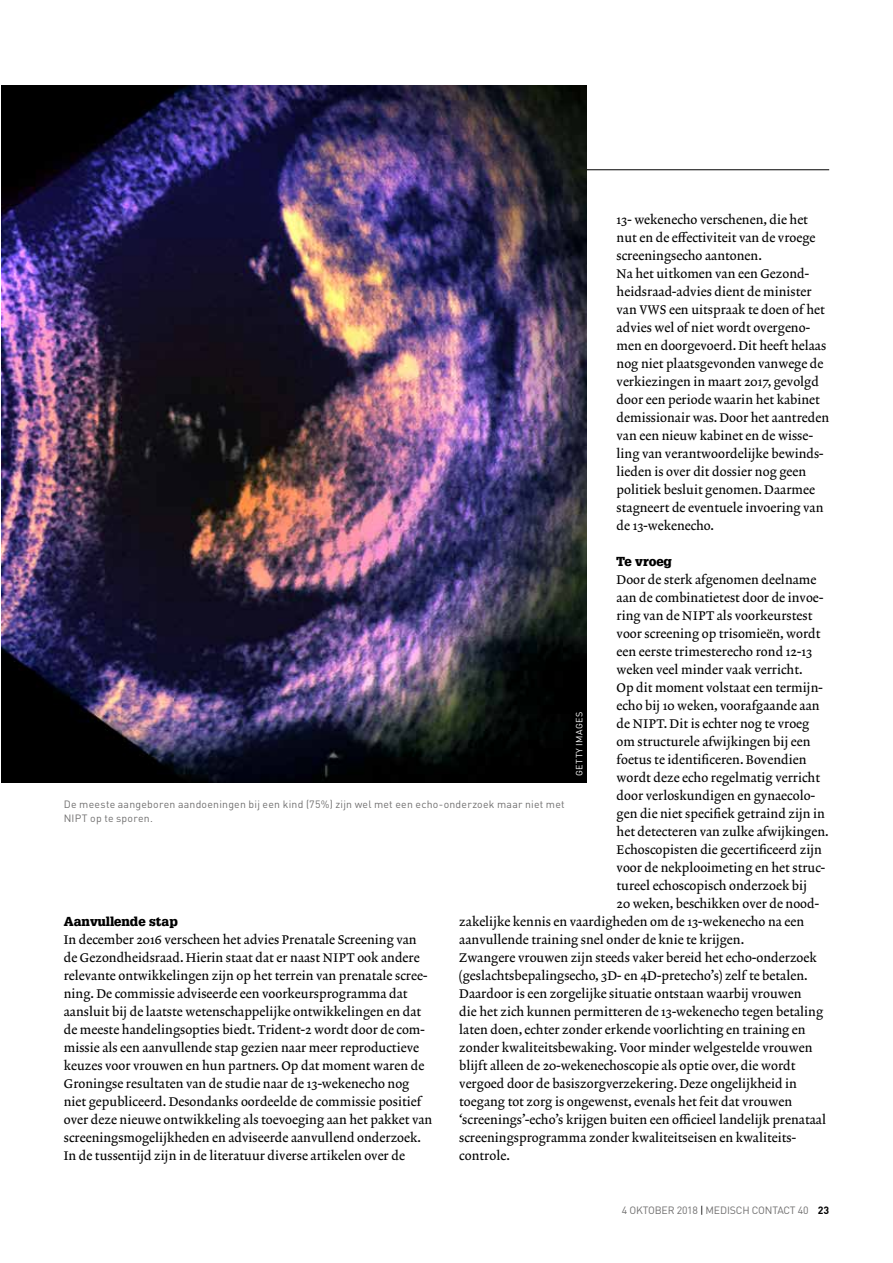
<style>
.page{position:relative;width:893px;height:1263px;background:#fff}
.page>*{position:absolute;margin:0;border:0;box-sizing:border-box;transform-origin:0 0}
.t1{font:12.75px/18px "Lexicon No 2 Roman A";color:#000}
.t2{font:900 12.75px "Glypha LT Std";color:#000}
.t3{font:10.5px/13.5px "DINOT";letter-spacing:.02em;color:#706f6f}
.t4{font:10.5px "DINOT";letter-spacing:-.015em;color:#706f6f}
.t5{font:9px "DINOT";letter-spacing:.06em;color:#fff}
.s1{color:#000}
.s2{font-weight:700;color:#000}
</style>
<div class="page">
<hr style="left:64px;top:169px;width:765px;height:1px;background:#000">
<img style="left:1px;top:85px;width:586px;height:697px">
<p class="t1" style="left:617px;top:211px;width:214px">13- wekenecho verschenen, die het nut en de effectiviteit van de vroege screeningsecho aantonen.<br>Na het uitkomen van een Gezond&shy;heidsraad-advies dient de minister van VWS een uitspraak te doen of het advies wel of niet wordt overgeno&shy;men en doorgevoerd. Dit heeft helaas nog niet plaatsgevonden vanwege de verkiezingen in maart 2017, gevolgd door een periode waarin het kabinet demissionair was. Door het aantreden van een nieuw kabinet en de wisse&shy;ling van verantwoordelijke bewinds&shy;lieden is over dit dossier nog geen politiek besluit genomen. Daarmee stagneert de eventuele invoering van de 13-wekenecho.</p>
<p class="t2" style="left:617px;top:554px;width:57px">Te vroeg</p>
<p class="t1" style="left:617px;top:571px;width:201px">Door de sterk afgenomen deelname</p>
<p class="t1" style="left:617px;top:589px;width:208px">aan de combinatietest door de invoe-</p>
<p class="t1" style="left:617px;top:607px;width:197px">ring van de NIPT als voorkeurstest</p>
<p class="t1" style="left:617px;top:625px;width:205px">voor screening op trisomieën, wordt</p>
<p class="t1" style="left:617px;top:643px;width:197px">een eerste trimesterecho rond 12-13</p>
<p class="t1" style="left:617px;top:661px;width:188px">weken veel minder vaak verricht.</p>
<p class="t1" style="left:617px;top:679px;width:207px">Op dit moment volstaat een termijn-</p>
<p class="t1" style="left:617px;top:697px;width:205px">echo bij 10 weken, voorafgaande aan</p>
<p class="t1" style="left:617px;top:715px;width:194px">de NIPT. Dit is echter nog te vroeg</p>
<p class="t1" style="left:617px;top:733px;width:196px">om structurele afwijkingen bij een</p>
<p class="t1" style="left:617px;top:751px;width:191px">foetus te identificeren. Bovendien</p>
<p class="t1" style="left:617px;top:769px;width:205px">wordt deze echo regelmatig verricht</p>
<p class="t1" style="left:617px;top:787px;width:200px">door verloskundigen en gynaecolo-</p>
<p class="t1" style="left:617px;top:805px;width:210px">gen die niet specifiek getraind zijn in</p>
<p class="t1" style="left:617px;top:823px;width:214px">het detecteren van zulke afwijkingen.</p>
<p class="t1" style="left:617px;top:841px;width:207px">Echoscopisten die gecertificeerd zijn</p>
<p class="t1" style="left:617px;top:859px;width:210px">voor de nekplooimeting en het struc-</p>
<p class="t1" style="left:617px;top:877px;width:192px">tureel echoscopisch onderzoek bij</p>
<p class="t1" style="left:617px;top:895px;width:204px">20 weken, beschikken over de nood-</p>
<p class="t1" style="left:459px;top:913px;width:347px">zakelijke kennis en vaardigheden om de 13-wekenecho na een</p>
<p class="t1" style="left:459px;top:931px;width:286px">aanvullende training snel onder de knie te krijgen.</p>
<p class="t1" style="left:459px;top:949px;width:359px">Zwangere vrouwen zijn steeds vaker bereid het echo-onderzoek</p>
<p class="t1" style="left:459px;top:967px;width:350px">(geslachtsbepalingsecho, 3D- en 4D-pretecho’s) zelf te betalen.</p>
<p class="t1" style="left:459px;top:985px;width:344px">Daardoor is een zorgelijke situatie ontstaan waarbij vrouwen</p>
<p class="t1" style="left:459px;top:1003px;width:365px">die het zich kunnen permitteren de 13-wekenecho tegen betaling</p>
<p class="t1" style="left:459px;top:1021px;width:348px">laten doen, echter zonder erkende voorlichting en training en</p>
<p class="t1" style="left:459px;top:1039px;width:355px">zonder kwaliteitsbewaking. Voor minder welgestelde vrouwen</p>
<p class="t1" style="left:459px;top:1057px;width:338px">blijft alleen de 20-wekenechoscopie als optie over, die wordt</p>
<p class="t1" style="left:459px;top:1075px;width:339px">vergoed door de basiszorgverzekering. Deze ongelijkheid in</p>
<p class="t1" style="left:459px;top:1093px;width:334px">toegang tot zorg is ongewenst, evenals het feit dat vrouwen</p>
<p class="t1" style="left:459px;top:1111px;width:368px">‘screenings’-echo’s krijgen buiten een officieel landelijk prenataal</p>
<p class="t1" style="left:459px;top:1129px;width:338px">screeningsprogramma zonder kwaliteitseisen en kwaliteits-</p>
<p class="t1" style="left:459px;top:1147px;width:52px">controle.</p>
<p class="t5" style="left:574px;top:776px;width:66px;rotate:-90deg">GETTY IMAGES</p>
<p class="t3" style="left:64px;top:797px;width:502px">De meeste aangeboren aandoeningen bij een kind (75%) zijn wel met een echo-onderzoek maar niet met<br>NIPT op te sporen.</p>
<p class="t2" style="left:64px;top:914px;width:116px">Aanvullende stap</p>
<p class="t1" style="left:64px;top:931px;width:370px">In december 2016 verscheen het advies Prenatale Screening van de Gezondheidsraad. Hierin staat dat er naast NIPT ook andere relevante ontwikkelingen zijn op het terrein van prenatale scree&shy;ning. De commissie adviseerde een voorkeursprogramma dat aansluit bij de laatste wetenschappelijke ontwikkelingen en dat de meeste handelingsopties biedt. Trident-2 wordt door de com&shy;missie als een aanvullende stap gezien naar meer reproductieve keuzes voor vrouwen en hun partners. Op dat moment waren de Groningse resultaten van de studie naar de 13-wekenecho nog niet gepubliceerd. Desondanks oordeelde de commissie positief over deze nieuwe ontwikkeling als toevoeging aan het pakket van screeningsmogelijkheden en adviseerde aanvullend onderzoek.<br>In de tussentijd zijn in de literatuur diverse artikelen over de</p>
<p class="t4" style="left:622px;top:1203px;width:209px">4 OKTOBER 2018 <span class="s1">|</span> MEDISCH CONTACT 40 <span class="s2">23</span></p>
</div>
